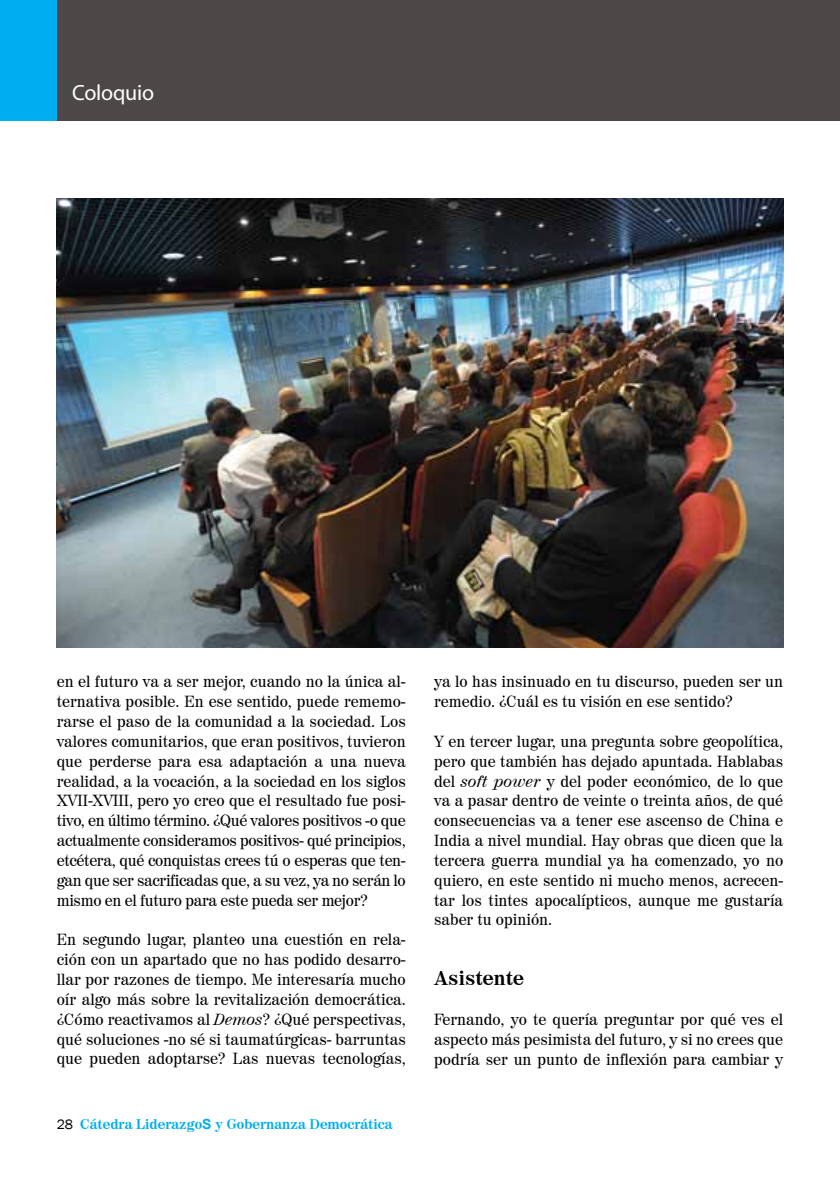
<style>
.page{position:relative;width:840px;height:1191px;background:#fff}
.page>*{position:absolute;margin:0;border:0;box-sizing:border-box;transform-origin:0 0}
.t1{font:22px "Myriad";letter-spacing:-.01em;color:#fff}
.t2{font:700 20px "Century 725 BT";color:#000}
.t3{font:16px/19.8px "Century 725 BT";color:#000;text-align:justify}
.t4{font:700 14px "Century 725 BT";color:#00aeef}
.s1{font-style:italic}
.s2{font-family:"Franklin Gothic";font-weight:400;color:#000}
.s3{font-family:"Arial"}
</style>
<div class="page">
<div style="left:57px;top:0;width:782px;height:121px;background:#4b4847"></div>
<div style="left:0;top:0;width:57px;height:121px;background:#00aeef"></div>
<hr style="left:839px;top:0;width:1px;height:121px;background:#4b4847">
<img style="left:57px;top:198px;width:725px;height:449px">
<h1 class="t1" style="left:72px;top:81px;width:83px">Coloquio</h1>
<p class="t3" style="left:57px;top:671px;width:350px">en el futuro va a ser mejor, cuando no la única al&shy;ternativa posible. En ese sentido, puede rememo&shy;rarse el paso de la comunidad a la sociedad. Los valores comunitarios, que eran positivos, tuvieron que perderse para esa adaptación a una nueva realidad, a la vocación, a la sociedad en los siglos XVII-XVIII, pero yo creo que el resultado fue posi&shy;tivo, en último término. ¿Qué valores positivos -o que actualmente consideramos positivos- qué principios, etcétera, qué conquistas crees tú o esperas que ten&shy;gan que ser sacrificadas que, a su vez, ya no serán lo mismo en el futuro para este pueda ser mejor?</p>
<p class="t3" style="left:57px;top:929px;width:350px">En segundo lugar, planteo una cuestión en rela&shy;ción con un apartado que no has podido desarro&shy;llar por razones de tiempo. Me interesaría mucho oír algo más sobre la revitalización democrática. ¿Cómo reactivamos al <span class="s1">Demos</span>? ¿Qué perspectivas, qué soluciones -no sé si taumatúrgicas- barruntas que pueden adoptarse? Las nuevas tecnologías,</p>
<p class="t4" style="left:57px;top:1115px;width:337px"><span class="s2">28</span> Cátedra Liderazgo<span class="s3">S</span> y Gobernanza Democrática</p>
<p class="t3" style="left:434px;top:671px;width:350px">ya lo has insinuado en tu discurso, pueden ser un remedio. ¿Cuál es tu visión en ese sentido?</p>
<p class="t3" style="left:434px;top:731px;width:350px">Y en tercer lugar, una pregunta sobre geopolítica, pero que también has dejado apuntada. Hablabas del <span class="s1">soft power</span> y del poder económico, de lo que va a pasar dentro de veinte o treinta años, de qué consecuencias va a tener ese ascenso de China e India a nivel mundial. Hay obras que dicen que la tercera guerra mundial ya ha comenzado, yo no quiero, en este sentido ni mucho menos, acrecen&shy;tar los tintes apocalípticos, aunque me gustaría saber tu opinión.</p>
<p class="t2" style="left:434px;top:965px;width:91px">Asistente</p>
<p class="t3" style="left:434px;top:1009px;width:350px">Fernando, yo te quería preguntar por qué ves el aspecto más pesimista del futuro, y si no crees que podría ser un punto de inflexión para cambiar y</p>
</div>
